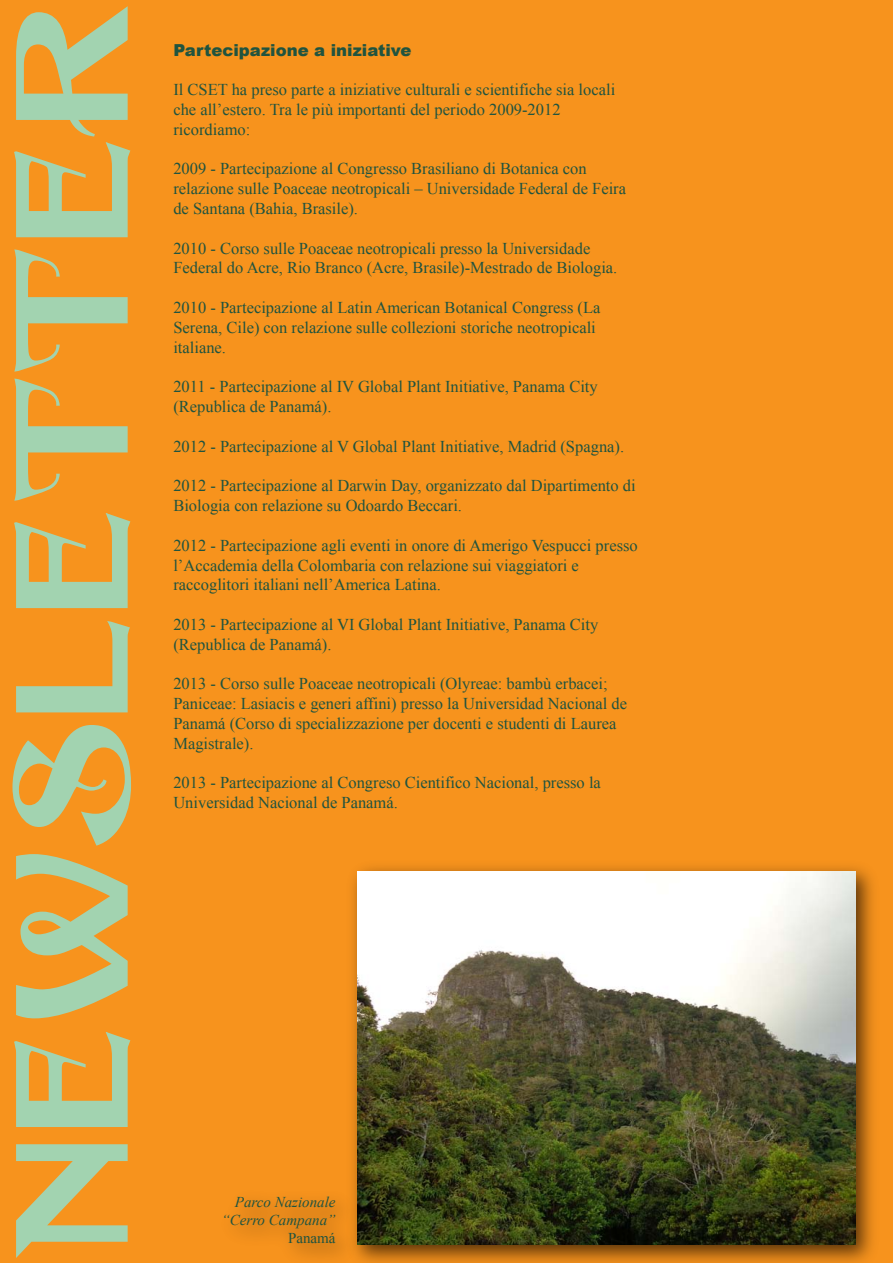
<style>
.page{position:relative;width:893px;height:1263px;background:#f7931d}
.page>*{position:absolute;margin:0;border:0;box-sizing:border-box;transform-origin:0 0}
.t1{font:142.5px "Sesame";color:#a2d3b0}
.t2{font:16.5px/19.8px "Times New Roman";color:#20543f}
.t3{font:900 16.5px "Arial";color:#20543f}
.t4{font:italic 15px/18px "Times New Roman";color:#20543f;text-align:right}
.s1{font-style:normal}
</style>
<div class="page">
<img style="left:352px;top:866px;width:522px;height:397px">
<img style="left:358px;top:871px;width:497px;height:373px">
<img style="left:237px;top:1179px;width:127px;height:84px">
<p class="t1" style="left:-26px;top:1256px;width:1255px;rotate:-90deg">NEWSLETTER</p>
<p class="t3" style="left:173px;top:38px;width:240px">Partecipazione a iniziative</p>
<p class="t2" style="left:173px;top:80px;width:443px">Il CSET ha preso parte a iniziative culturali e scientifiche sia locali che all’estero. Tra le più importanti del periodo 2009-2012 ricordiamo:</p>
<p class="t2" style="left:173px;top:159px;width:454px">2009 - Partecipazione al Congresso Brasiliano di Botanica con relazione sulle Poaceae neotropicali – Universidade Federal de Feira de Santana (Bahia, Brasile).</p>
<p class="t2" style="left:173px;top:238px;width:446px">2010 - Corso sulle Poaceae neotropicali presso la Universidade<br>Federal do Acre, Rio Branco (Acre, Brasile)-Mestrado de Biologia.</p>
<p class="t2" style="left:173px;top:297px;width:429px">2010 - Partecipazione al Latin American Botanical Congress (La<br>Serena, Cile) con relazione sulle collezioni storiche neotropicali italiane.</p>
<p class="t2" style="left:173px;top:377px;width:426px">2011 - Partecipazione al IV Global Plant Initiative, Panama City (Republica de Panamá).</p>
<p class="t2" style="left:173px;top:436px;width:452px">2012 - Partecipazione al V Global Plant Initiative, Madrid (Spagna).</p>
<p class="t2" style="left:173px;top:476px;width:464px">2012 - Partecipazione al Darwin Day, organizzato dal Dipartimento di<br>Biologia con relazione su Odoardo Beccari.</p>
<p class="t2" style="left:173px;top:535px;width:466px">2012 - Partecipazione agli eventi in onore di Amerigo Vespucci presso l’Accademia della Colombaria con relazione sui viaggiatori e raccoglitori italiani nell’America Latina.</p>
<p class="t2" style="left:173px;top:614px;width:426px">2013 - Partecipazione al VI Global Plant Initiative, Panama City (Republica de Panamá).</p>
<p class="t2" style="left:173px;top:674px;width:455px">2013 - Corso sulle Poaceae neotropicali (Olyreae: bambù erbacei; Paniceae: Lasiacis e generi affini) presso la Universidad Nacional de Panamá (Corso di specializzazione per docenti e studenti di Laurea Magistrale).</p>
<p class="t2" style="left:173px;top:773px;width:429px">2013 - Partecipazione al Congreso Cientifico Nacional, presso la<br>Universidad Nacional de Panamá.</p>
<p class="t4" style="left:221px;top:1193px;width:116px">Parco Nazionale “Cerro Campana”<br><span class="s1">Panamá</span></p>
</div>
